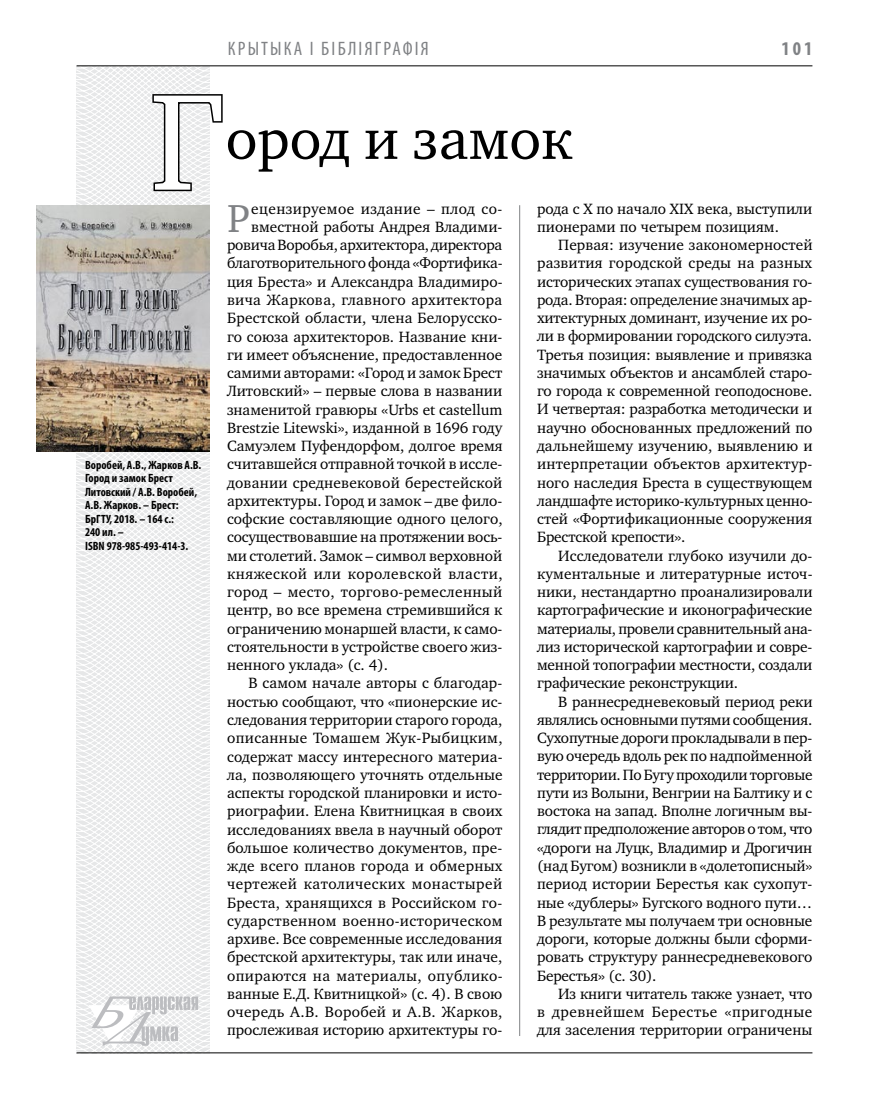
<style>
.page{position:relative;width:872px;height:1106px;background:#fff}
.page>*{position:absolute;margin:0;border:0;box-sizing:border-box;transform-origin:0 0}
.t1{font:140.1px "Charter C";color:#fff}
.t2{font:58.5px "Charter C";color:#000}
.t3{font:40.05px "Charter C";color:#808285}
.t4{font:condensed 19.5px "Myriad Pro";letter-spacing:.11em;color:#808285}
.t5{font:700 condensed 19.5px "Myriad Pro";color:#808285}
.t6{font:15.3px/18.3px "Charter C";color:#000;text-align:justify}
.t7{font:15.3px "Charter C";letter-spacing:.02em;color:#000}
.t8{font:15.3px "Charter C";letter-spacing:.025em;color:#000}
.t9{font:15.3px "Charter C";letter-spacing:.03em;color:#000}
.t10{font:700 condensed 12px/13.5px "Myriad Pro";color:#000}
</style>
<div class="page">
<hr style="left:519px;top:205px;width:1px;height:831px;background:#808285">
<svg style="left:36px;top:65px;width:232px;height:989px"></svg>
<svg style="left:89px;top:996px;width:109px;height:53px"></svg>
<svg style="left:151px;top:93px;width:73px;height:100px"></svg>
<img style="left:36px;top:205px;width:174px;height:246px">
<hr style="left:77px;top:65px;width:735px;height:1px;background:#000">
<hr style="left:77px;top:1052px;width:735px;height:1px;background:#000">
<p class="t4" style="left:228px;top:37px;width:202px">Крытыка і бібліяграфія</p>
<h1 class="t1" style="left:149px;top:65px;width:78px">Г</h1>
<h2 class="t2" style="left:226px;top:107px;width:348px">ород и замок</h2>
<p class="t5" style="left:781px;top:37px;width:32px">101</p>
<p class="t10" style="left:85px;top:457px;width:118px">Воробей, А.В., Жарков А.В.<br>Город и замок Брест<br>Литовский / А.В. Воробей,<br>А.В. Жарков. – Брест:<br>БрГТУ, 2018. – 164 с.:<br>240 ил. –<br>ISBN 978-985-493-414-3.</p>
<h3 class="t3" style="left:227px;top:196px;width:24px">Р</h3>
<p class="t8" style="left:251px;top:200px;width:253px">ецензируемое издание – плод со-</p>
<p class="t6" style="left:251px;top:218px;width:253px">вместной работы Андрея Владими-</p>
<p class="t6" style="left:227px;top:236px;width:277px">ровича Воробья, архитектора, директора</p>
<p class="t6" style="left:227px;top:254px;width:277px">благотворительного фонда «Фортифика-</p>
<p class="t6" style="left:227px;top:272px;width:277px">ция Бреста» и Александра Владимиро-</p>
<p class="t7" style="left:227px;top:291px;width:277px">вича Жаркова, главного архитектора</p>
<p class="t6" style="left:227px;top:309px;width:277px">Брестской области, члена Белорусско-</p>
<p class="t6" style="left:227px;top:327px;width:277px">го союза архитекторов. Название кни-</p>
<p class="t6" style="left:227px;top:345px;width:277px">ги имеет объяснение, предоставленное</p>
<p class="t6" style="left:227px;top:364px;width:277px">самими авторами: «Город и замок Брест</p>
<p class="t6" style="left:227px;top:382px;width:277px">Литовский» – первые слова в названии</p>
<p class="t6" style="left:227px;top:400px;width:277px">знаменитой гравюры «Urbs et castellum</p>
<p class="t6" style="left:227px;top:418px;width:277px">Brestzie Litewski», изданной в 1696 году</p>
<p class="t6" style="left:227px;top:437px;width:277px">Самуэлем Пуфендорфом, долгое время</p>
<p class="t6" style="left:227px;top:455px;width:277px">считавшейся отправной точкой в иссле-</p>
<p class="t6" style="left:227px;top:473px;width:277px">довании средневековой берестейской</p>
<p class="t6" style="left:227px;top:491px;width:277px">архитектуры. Город и замок – две фило-</p>
<p class="t6" style="left:227px;top:510px;width:277px">софские составляющие одного целого,</p>
<p class="t6" style="left:227px;top:528px;width:277px">сосуществовавшие на протяжении вось-</p>
<p class="t6" style="left:227px;top:546px;width:277px">ми столетий. Замок – символ верховной</p>
<p class="t9" style="left:227px;top:565px;width:277px">княжеской или королевской власти,</p>
<p class="t8" style="left:227px;top:583px;width:277px">город – место, торгово-ремесленный</p>
<p class="t6" style="left:227px;top:601px;width:277px">центр, во все времена стремившийся к</p>
<p class="t6" style="left:227px;top:619px;width:277px">ограничению монаршей власти, к само-</p>
<p class="t6" style="left:227px;top:637px;width:277px">стоятельности в устройстве своего жиз-</p>
<p class="t6" style="left:227px;top:656px;width:162px">ненного уклада» (с. 4).</p>
<p class="t6" style="left:248px;top:674px;width:256px">В самом начале авторы с благодар-</p>
<p class="t6" style="left:227px;top:692px;width:277px">ностью сообщают, что «пионерские ис-</p>
<p class="t6" style="left:227px;top:710px;width:277px">следования территории старого города,</p>
<p class="t7" style="left:227px;top:729px;width:277px">описанные Томашем Жук-Рыбицким,</p>
<p class="t6" style="left:227px;top:747px;width:277px">содержат массу интересного материа-</p>
<p class="t6" style="left:227px;top:765px;width:277px">ла, позволяющего уточнять отдельные</p>
<p class="t6" style="left:227px;top:784px;width:277px">аспекты городской планировки и исто-</p>
<p class="t6" style="left:227px;top:802px;width:277px">риографии. Елена Квитницкая в своих</p>
<p class="t6" style="left:227px;top:820px;width:277px">исследованиях ввела в научный оборот</p>
<p class="t6" style="left:227px;top:838px;width:277px">большое количество документов, пре-</p>
<p class="t6" style="left:227px;top:857px;width:277px">жде всего планов города и обмерных</p>
<p class="t9" style="left:227px;top:875px;width:277px">чертежей католических монастырей</p>
<p class="t6" style="left:227px;top:893px;width:277px">Бреста, хранящихся в Российском го-</p>
<p class="t7" style="left:227px;top:912px;width:277px">сударственном военно-историческом</p>
<p class="t6" style="left:227px;top:930px;width:277px">архиве. Все современные исследования</p>
<p class="t6" style="left:227px;top:948px;width:277px">брестской архитектуры, так или иначе,</p>
<p class="t8" style="left:227px;top:967px;width:277px">опираются на материалы, опублико-</p>
<p class="t6" style="left:227px;top:984px;width:277px">ванные Е.Д. Квитницкой» (с. 4). В свою</p>
<p class="t7" style="left:227px;top:1003px;width:277px">очередь А.В. Воробей и А.В. Жарков,</p>
<p class="t6" style="left:227px;top:1021px;width:277px">прослеживая историю архитектуры го-</p>
<p class="t6" style="left:537px;top:199px;width:277px">рода с X по начало XIX века, выступили пионерами по четырем позициям.</p>
<p class="t6" style="left:537px;top:236px;width:277px;text-indent:21px">Первая: изучение закономерностей развития городской среды на разных исторических этапах существования го&shy;рода. Вторая: определение значимых ар&shy;хитектурных доминант, изучение их ро&shy;ли в формировании городского силуэта.<br>Третья позиция: выявление и привязка значимых объектов и ансамблей старо&shy;го города к современной геоподоснове.<br>И четвертая: разработка методически и научно обоснованных предложений по дальнейшему изучению, выявлению и интерпретации объектов архитектур&shy;ного наследия Бреста в существующем ландшафте историко-культурных ценно&shy;стей «Фортификационные сооружения Брестской крепости».</p>
<p class="t6" style="left:537px;top:546px;width:277px;text-indent:21px">Исследователи глубоко изучили до&shy;кументальные и литературные источ&shy;ники, нестандартно проанализировали картографические и иконографические материалы, провели сравнительный ана&shy;лиз исторической картографии и совре&shy;менной топографии местности, создали графические реконструкции.</p>
<p class="t6" style="left:537px;top:692px;width:277px;text-indent:21px">В раннесредневековый период реки являлись основными путями сообщения.<br>Сухопутные дороги прокладывали в пер&shy;вую очередь вдоль рек по надпойменной территории. По Бугу проходили торговые пути из Волыни, Венгрии на Балтику и с востока на запад. Вполне логичным вы&shy;глядит предположение авторов о том, что «дороги на Луцк, Владимир и Дрогичин (над Бугом) возникли в «долетописный» период истории Берестья как сухопут&shy;ные «дублеры» Бугского водного пути… В результате мы получаем три основные дороги, которые должны были сформи&shy;ровать структуру раннесредневекового Берестья» (с. 30).</p>
<p class="t6" style="left:537px;top:984px;width:277px;text-indent:21px">Из книги читатель также узнает, что в древнейшем Берестье «пригодные для заселения территории ограничены</p>
</div>
